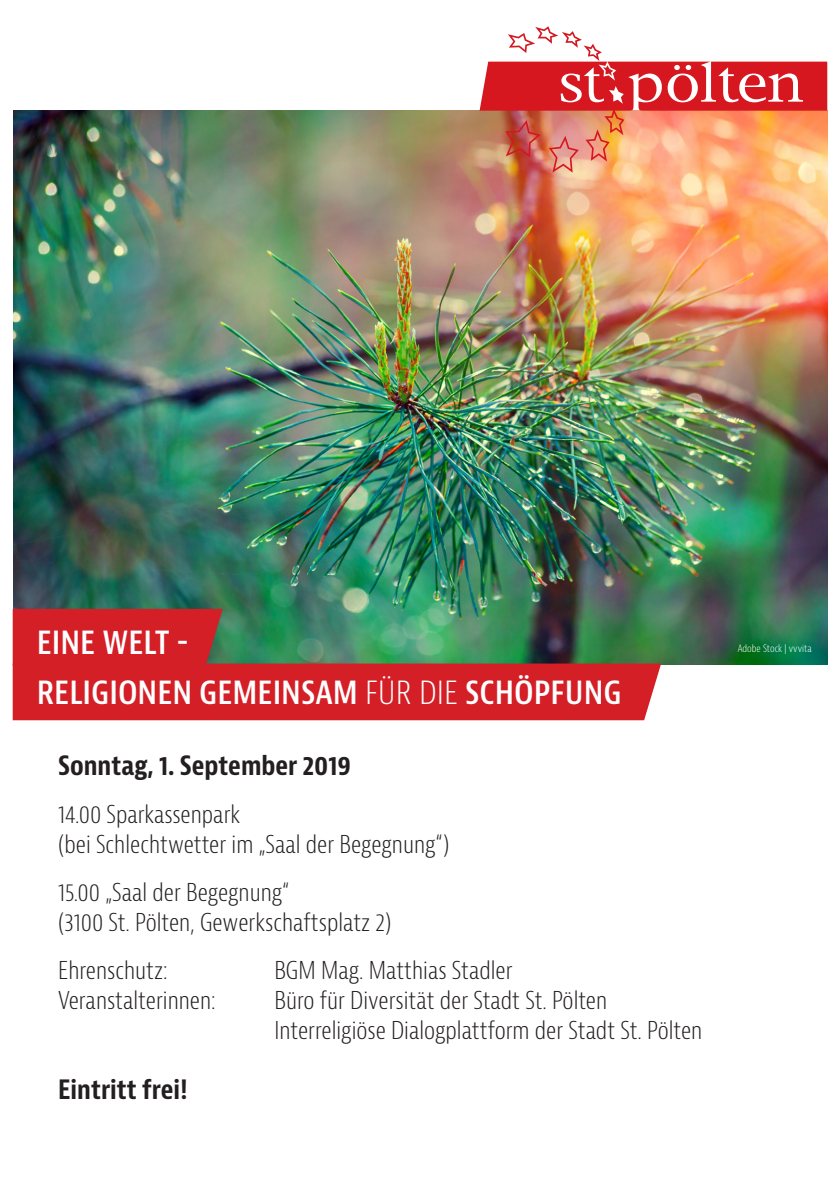
<style>
.page{position:relative;width:840px;height:1191px;background:#fff}
.page>*{position:absolute;margin:0;border:0;box-sizing:border-box;transform-origin:0 0}
.Überschrift{font:600 condensed 34px "Bernina Sans";color:#fff}
.t1{font:700 condensed 26px "Bernina Sans";color:#231f20}
.t2{font:300 condensed 24px "Bernina Sans";color:#231f20}
.t3{font:300 condensed 10px "Bernina Sans";color:#fff}
.s1{font-weight:300}
</style>
<div class="page">
<img style="left:13px;top:110px;width:813px;height:554px">
<img style="left:479px;top:26px;width:347px;height:147px">
<svg style="left:13px;top:609px;width:647px;height:111px;background:#a14339"></svg>
<p class="Überschrift" style="left:37px;top:621px;width:153px">EINE WELT -</p>
<p class="Überschrift" style="left:37px;top:671px;width:586px">RELIGIONEN GEMEINSAM <span class="s1">FÜR DIE</span> SCHÖPFUNG</p>
<p class="t1" style="left:58px;top:750px;width:294px">Sonntag, 1. September 2019</p>
<p class="t2" style="left:58px;top:800px;width:183px">14.00 Sparkassenpark</p>
<p class="t2" style="left:58px;top:830px;width:392px">(bei Schlechtwetter im „Saal der Begegnung“)</p>
<p class="t2" style="left:58px;top:878px;width:233px">15.00 „Saal der Begegnung“</p>
<p class="t2" style="left:58px;top:908px;width:334px">(3100 St. Pölten, Gewerkschaftsplatz 2)</p>
<p class="t2" style="left:58px;top:956px;width:111px">Ehrenschutz:</p>
<p class="t2" style="left:274px;top:956px;width:239px">BGM Mag. Matthias Stadler</p>
<p class="t2" style="left:58px;top:986px;width:159px">Veranstalterinnen:</p>
<p class="t2" style="left:274px;top:986px;width:334px">Büro für Diversität der Stadt St. Pölten</p>
<p class="t2" style="left:274px;top:1016px;width:429px">Interreligiöse Dialogplattform der Stadt St. Pölten</p>
<p class="t1" style="left:58px;top:1074px;width:131px">Eintritt frei!</p>
<p class="t3" style="left:737px;top:642px;width:75px">Adobe Stock | vvvita</p>
</div>
